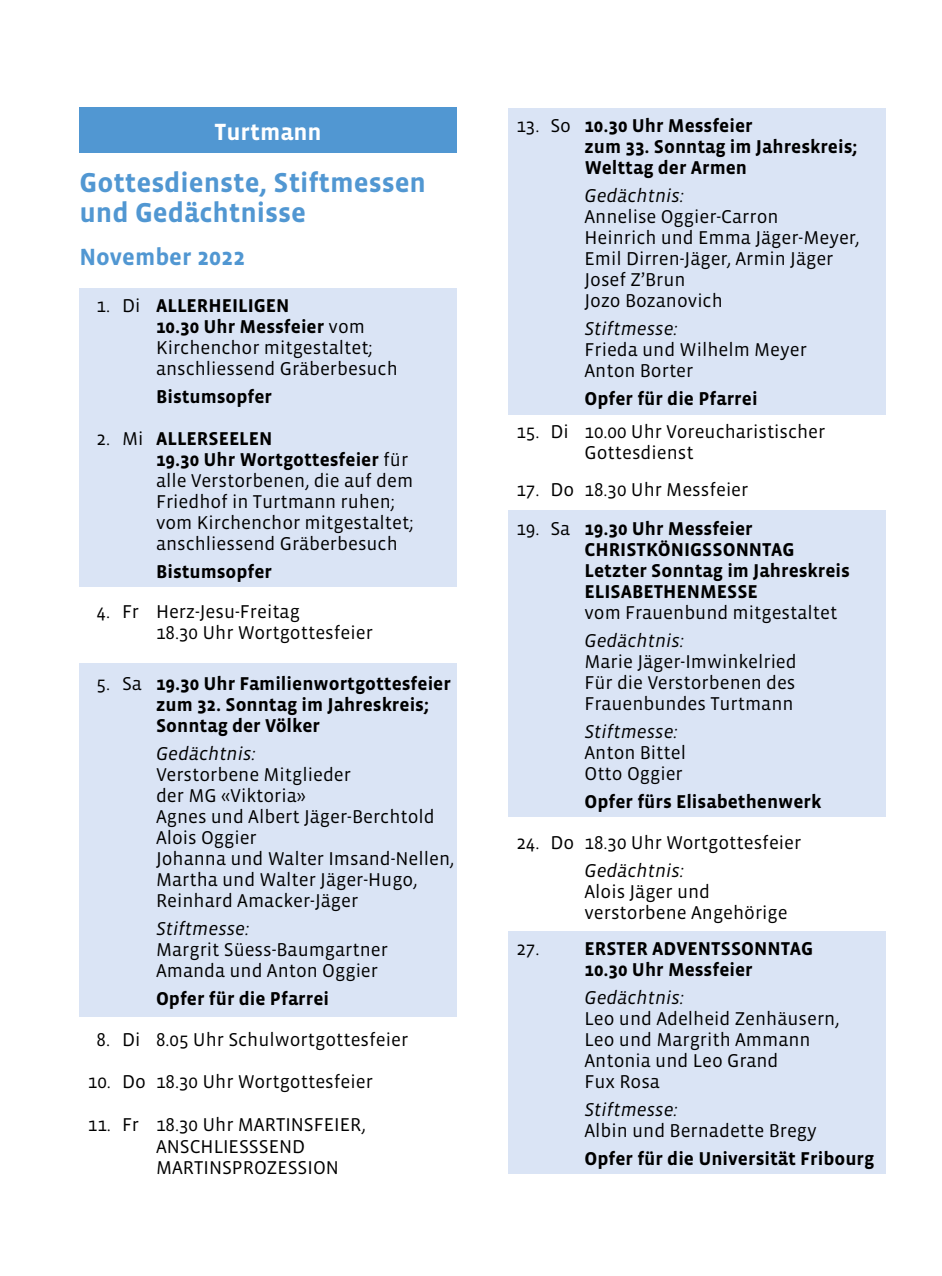
<style>
.page{position:relative;width:942px;height:1276px;background:#fff}
.page>*{position:absolute;margin:0;border:0;box-sizing:border-box;transform-origin:0 0}
.t1{font:700 28px/30.4px "Vista Sans";color:#5197d2}
.t2{font:700 24px "Vista Sans";color:#5197d2}
.t3{font:700 24px "Vista Sans";color:#fff}
.t4{font:19px/21px "Vista Sans";color:#000}
.t5{font:700 19px/21px "Vista Sans";color:#000}
.t6{font:italic 19px "Vista Sans";color:#000}
.s1{font-weight:700}
.s2{font-weight:400}
</style>
<div class="page">
<div style="left:79px;top:108px;width:377px;height:45px;background:#5197d2"></div>
<div style="left:79px;top:288px;width:377px;height:298px;background:#dae4f5"></div>
<div style="left:507px;top:108px;width:377px;height:306px;background:#dae4f5"></div>
<div style="left:507px;top:931px;width:377px;height:243px;background:#dae4f5"></div>
<div style="left:507px;top:510px;width:377px;height:307px;background:#dae4f5"></div>
<div style="left:79px;top:663px;width:377px;height:353px;background:#dae4f5"></div>
<p class="t3" style="left:214px;top:119px;width:108px">Turtmann</p>
<h1 class="t1" style="left:79px;top:168px;width:348px">Gottesdienste, Stiftmessen und Gedächtnisse</h1>
<p class="t2" style="left:79px;top:245px;width:167px">November 2022</p>
<p class="t4" style="left:156px;top:295px;width:243px;text-indent:-59px">1. Di <span class="s1">ALLERHEILIGEN<br>10.30 Uhr Messfeier</span> vom<br>Kirchenchor mitgestaltet; anschliessend Gräberbesuch</p>
<p class="t5" style="left:156px;top:386px;width:118px">Bistumsopfer</p>
<p class="t4" style="left:156px;top:428px;width:259px;text-indent:-59px">2. Mi <span class="s1">ALLERSEELEN<br>19.30 Uhr Wortgottesfeier</span> für alle Verstorbenen, die auf dem<br>Friedhof in Turtmann ruhen; vom Kirchenchor mitgestaltet; anschliessend Gräberbesuch</p>
<p class="t5" style="left:156px;top:561px;width:118px">Bistumsopfer</p>
<p class="t4" style="left:156px;top:601px;width:218px;text-indent:-59px">4. Fr Herz-Jesu-Freitag<br>18.30 Uhr Wortgottesfeier</p>
<p class="t5" style="left:156px;top:673px;width:296px;text-indent:-59px"><span class="s2">5. Sa</span> 19.30 Uhr Familienwortgottesfeier zum 32. Sonntag im Jahreskreis;<br>Sonntag der Völker</p>
<p class="t6" style="left:156px;top:744px;width:101px">Gedächtnis:</p>
<p class="t4" style="left:156px;top:764px;width:299px">Verstorbene Mitglieder<br>der MG «Viktoria»<br>Agnes und Albert Jäger-Berchtold<br>Alois Oggier<br>Johanna und Walter Imsand-Nellen,<br>Martha und Walter Jäger-Hugo,<br>Reinhard Amacker-Jäger</p>
<p class="t6" style="left:156px;top:919px;width:95px">Stiftmesse:</p>
<p class="t4" style="left:156px;top:939px;width:233px">Margrit Süess-Baumgartner<br>Amanda und Anton Oggier</p>
<p class="t5" style="left:156px;top:988px;width:174px">Opfer für die Pfarrei</p>
<p class="t4" style="left:96px;top:1029px;width:313px">8. Di 8.05 Uhr Schulwortgottesfeier</p>
<p class="t4" style="left:88px;top:1072px;width:286px">10. Do 18.30 Uhr Wortgottesfeier</p>
<p class="t4" style="left:156px;top:1114px;width:211px;text-indent:-68px">11. Fr 18.30 Uhr MARTINSFEIER,<br>ANSCHLIESSSEND<br>MARTINSPROZESSION</p>
<p class="t5" style="left:584px;top:115px;width:274px;text-indent:-68px"><span class="s2">13. So</span> 10.30 Uhr Messfeier<br>zum 33. Sonntag im Jahreskreis;<br>Welttag der Armen</p>
<p class="t6" style="left:584px;top:186px;width:101px">Gedächtnis:</p>
<p class="t4" style="left:584px;top:206px;width:276px">Annelise Oggier-Carron<br>Heinrich und Emma Jäger-Meyer,<br>Emil Dirren-Jäger, Armin Jäger<br>Josef Z’Brun<br>Jozo Bozanovich</p>
<p class="t6" style="left:584px;top:319px;width:95px">Stiftmesse:</p>
<p class="t4" style="left:584px;top:339px;width:224px">Frieda und Wilhelm Meyer<br>Anton Borter</p>
<p class="t5" style="left:584px;top:388px;width:174px">Opfer für die Pfarrei</p>
<p class="t4" style="left:584px;top:421px;width:242px;text-indent:-68px">15. Di 10.00 Uhr Voreucharistischer<br>Gottesdienst</p>
<p class="t4" style="left:516px;top:479px;width:233px">17. Do 18.30 Uhr Messfeier</p>
<p class="t5" style="left:584px;top:518px;width:267px;text-indent:-68px"><span class="s2">19. Sa</span> 19.30 Uhr Messfeier<br>CHRISTKÖNIGSSONNTAG<br>Letzter Sonntag im Jahreskreis<br>ELISABETHENMESSE</p>
<p class="t4" style="left:584px;top:602px;width:254px">vom Frauenbund mitgestaltet</p>
<p class="t6" style="left:584px;top:631px;width:101px">Gedächtnis:</p>
<p class="t4" style="left:584px;top:651px;width:214px;text-align:justify">Marie Jäger-Imwinkelried Für die Verstorbenen des Frauenbundes Turtmann</p>
<p class="t6" style="left:584px;top:722px;width:95px">Stiftmesse:</p>
<p class="t4" style="left:584px;top:742px;width:103px">Anton Bittel<br>Otto Oggier</p>
<p class="t5" style="left:584px;top:791px;width:238px">Opfer fürs Elisabethenwerk</p>
<p class="t4" style="left:516px;top:832px;width:286px">24. Do 18.30 Uhr Wortgottesfeier</p>
<p class="t6" style="left:584px;top:860px;width:101px">Gedächtnis:</p>
<p class="t4" style="left:584px;top:881px;width:205px">Alois Jäger und verstorbene Angehörige</p>
<p class="t5" style="left:516px;top:938px;width:298px;text-align:center"><span class="s2">27.</span> ERSTER ADVENTSSONNTAG<br>10.30 Uhr Messfeier</p>
<p class="t6" style="left:584px;top:988px;width:101px">Gedächtnis:</p>
<p class="t4" style="left:584px;top:1008px;width:256px">Leo und Adelheid Zenhäusern,<br>Leo und Margrith Ammann<br>Antonia und Leo Grand<br>Fux Rosa</p>
<p class="t6" style="left:584px;top:1100px;width:95px">Stiftmesse:</p>
<p class="t4" style="left:584px;top:1120px;width:234px">Albin und Bernadette Bregy</p>
<p class="t5" style="left:584px;top:1148px;width:291px">Opfer für die Universität Fribourg</p>
</div>
